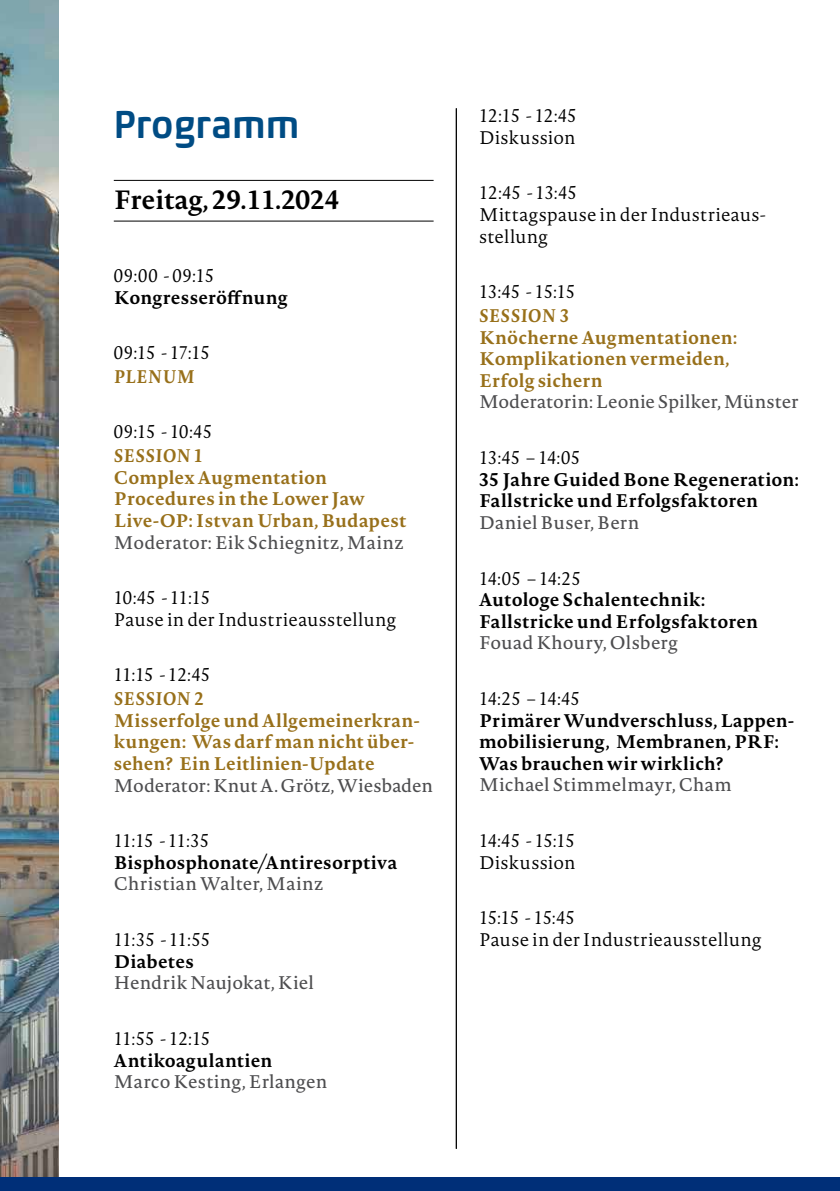
<style>
.page{position:relative;width:840px;height:1191px;background:#fff}
.page>*{position:absolute;margin:0;border:0;box-sizing:border-box;transform-origin:0 0}
.t1{font:600 condensed 40px "Biome Std";color:#004c84}
.t2{font:700 26px "Novel Pro";color:#000}
.t3{font:700 18px/21.6px "Novel Pro";letter-spacing:.01em;color:#000}
.t4{font:700 18px/21.6px "Novel Pro";letter-spacing:.005em;color:#98701a}
.t5{font:18px "Novel Pro";letter-spacing:.005em;color:#4d4d4f}
.t6{font:italic 300 18px "Novel Pro";letter-spacing:-.02em;color:#000}
.t7{font:300 18px/21.6px "Novel Pro";letter-spacing:.015em;color:#000}
.t8{font:italic 700 18px "Novel Pro";letter-spacing:-.01em;color:#98701a}
</style>
<div class="page">
<img style="left:0;top:1px;width:58px;height:1176px">
<div style="left:0;top:1177px;width:839px;height:14px;background:#002f78"></div>
<hr style="left:114px;top:180px;width:319px;height:1px;background:#000">
<hr style="left:114px;top:221px;width:319px;height:1px;background:#000">
<hr style="left:455px;top:108px;width:1px;height:1040px;background:#000">
<h1 class="t1" style="left:114px;top:100px;width:187px">Programm</h1>
<h2 class="t2" style="left:114px;top:180px;width:227px">Freitag, 29.11.2024</h2>
<p class="t6" style="left:114px;top:262px;width:102px">09:00 - 09:15</p>
<p class="t3" style="left:114px;top:286px;width:175px">Kongresseröffnung</p>
<p class="t6" style="left:114px;top:340px;width:97px">09:15 - 17:15</p>
<p class="t8" style="left:114px;top:363px;width:83px">PLENUM</p>
<p class="t6" style="left:114px;top:419px;width:100px">09:15 - 10:45</p>
<p class="t8" style="left:114px;top:442px;width:90px">SESSION 1</p>
<p class="t4" style="left:114px;top:466px;width:294px">Complex Augmentation<br>Procedures in the Lower Jaw<br>Live-OP: Istvan Urban, Budapest</p>
<p class="t5" style="left:114px;top:529px;width:291px">Moderator: Eik Schiegnitz, Mainz</p>
<p class="t6" style="left:114px;top:585px;width:98px">10:45 - 11:15</p>
<p class="t7" style="left:114px;top:608px;width:284px">Pause in der Industrieausstellung</p>
<p class="t6" style="left:114px;top:662px;width:98px">11:15 - 12:45</p>
<p class="t8" style="left:114px;top:685px;width:92px">SESSION 2</p>
<p class="t4" style="left:114px;top:709px;width:307px">Misserfolge und Allgemeinerkran&shy;kungen: Was darf man nicht über&shy;sehen? Ein Leitlinien-Update</p>
<p class="t5" style="left:114px;top:772px;width:320px">Moderator: Knut A. Grötz, Wiesbaden</p>
<p class="t6" style="left:114px;top:828px;width:97px">11:15 - 11:35</p>
<p class="t3" style="left:114px;top:851px;width:285px">Bisphosphonate/Antiresorptiva</p>
<p class="t5" style="left:114px;top:871px;width:211px">Christian Walter, Mainz</p>
<p class="t6" style="left:114px;top:926px;width:98px">11:35 - 11:55</p>
<p class="t3" style="left:114px;top:949px;width:82px">Diabetes</p>
<p class="t5" style="left:114px;top:969px;width:201px">Hendrik Naujokat, Kiel</p>
<p class="t6" style="left:114px;top:1025px;width:98px">11:55 - 12:15</p>
<p class="t3" style="left:114px;top:1048px;width:160px">Antikoagulantien</p>
<p class="t5" style="left:114px;top:1068px;width:215px">Marco Kesting, Erlangen</p>
<p class="t6" style="left:478px;top:103px;width:99px">12:15 - 12:45</p>
<p class="t7" style="left:478px;top:126px;width:98px">Diskussion</p>
<p class="t6" style="left:478px;top:180px;width:99px">12:45 - 13:45</p>
<p class="t7" style="left:478px;top:203px;width:288px">Mittagspause in der Industrieaus&shy;stellung</p>
<p class="t6" style="left:478px;top:279px;width:97px">13:45 - 15:15</p>
<p class="t8" style="left:478px;top:302px;width:92px">SESSION 3</p>
<p class="t4" style="left:478px;top:326px;width:259px">Knöcherne Augmentationen:<br>Komplikationen vermeiden,<br>Erfolg sichern</p>
<p class="t5" style="left:478px;top:389px;width:321px">Moderatorin: Leonie Spilker, Münster</p>
<p class="t6" style="left:478px;top:445px;width:103px">13:45 – 14:05</p>
<p class="t3" style="left:478px;top:468px;width:321px">35 Jahre Guided Bone Regeneration:<br>Fallstricke und Erfolgsfaktoren</p>
<p class="t5" style="left:478px;top:509px;width:162px">Daniel Buser, Bern</p>
<p class="t6" style="left:478px;top:565px;width:103px">14:05 – 14:25</p>
<p class="t3" style="left:478px;top:588px;width:280px">Autologe Schalentechnik:<br>Fallstricke und Erfolgsfaktoren</p>
<p class="t5" style="left:478px;top:630px;width:200px">Fouad Khoury, Olsberg</p>
<p class="t6" style="left:478px;top:685px;width:102px">14:25 – 14:45</p>
<p class="t3" style="left:478px;top:708px;width:316px">Primärer Wundverschluss, Lappen&shy;mobilisierung, Membranen, PRF:<br>Was brauchen wir wirklich?</p>
<p class="t5" style="left:478px;top:772px;width:254px">Michael Stimmelmayr, Cham</p>
<p class="t6" style="left:478px;top:827px;width:97px">14:45 - 15:15</p>
<p class="t7" style="left:478px;top:851px;width:98px">Diskussion</p>
<p class="t6" style="left:478px;top:905px;width:97px">15:15 - 15:45</p>
<p class="t7" style="left:478px;top:928px;width:284px">Pause in der Industrieausstellung</p>
</div>
